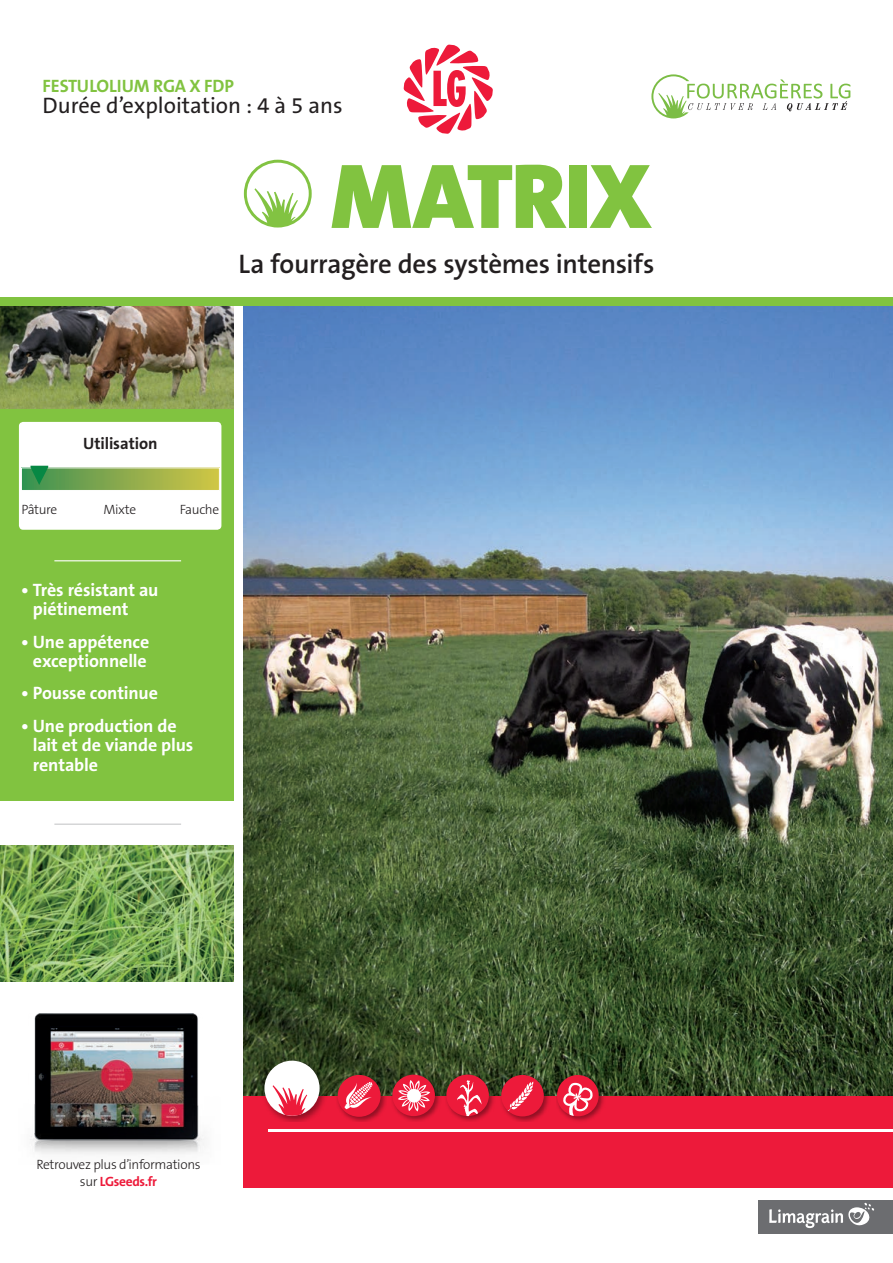
<style>
.page{position:relative;width:893px;height:1263px;background:#fff}
.page>*{position:absolute;margin:0;border:0;box-sizing:border-box;transform-origin:0 0}
.t1{font:900 93px "The Sans B W9";letter-spacing:-.015em;color:#81c340}
.t2{font:600 27px "The Sans B W6";letter-spacing:-.01em;color:#231f20}
.t3{font:22.5px "The Sans B W5 Plain";color:#231f20}
.t4{font:700 18px/19.5px "The Sans B W7";letter-spacing:-.005em;color:#fff}
.t5{font:700 18px "The Sans B W7";letter-spacing:-.005em;color:#81c340}
.t6{font:700 16.5px "The Sans B W7";letter-spacing:-.005em;color:#231f20}
.t7{font:300 13.5px "The Sans B W3";letter-spacing:-.025em;color:#231f20}
.t8{font:700 13.5px "The Sans B W7";letter-spacing:-.025em;color:#ed1a3a}
.s1{font-family:"The Sans B W3";font-weight:300;color:#231f20}
</style>
<div class="page">
<div style="left:0;top:302px;width:234px;height:499px;background:#81c340"></div>
<div style="left:19px;top:422px;width:202px;height:108px;background:#fff;border-radius:4px"></div>
<img style="left:244px;top:306px;width:649px;height:790px">
<div style="left:0;top:298px;width:893px;height:8px;background:#81c340"></div>
<svg style="left:244px;top:160px;width:68px;height:68px"></svg>
<hr style="left:54px;top:560px;width:127px;height:1px;background:#fff">
<svg style="left:21px;top:466px;width:199px;height:24px;background:#8eb15b"></svg>
<img style="left:0;top:845px;width:233px;height:136px">
<svg style="left:651px;top:74px;width:199px;height:44px"></svg>
<svg style="left:403px;top:44px;width:90px;height:90px"></svg>
<hr style="left:54px;top:824px;width:127px;height:1px;background:#c7c8ca">
<img style="left:30px;top:1014px;width:174px;height:140px">
<div style="left:243px;top:1096px;width:650px;height:92px;background:#ed1a3a"></div>
<hr style="left:268px;top:1129px;width:625px;height:3px;background:#fff">
<img style="left:336px;top:1072px;width:51px;height:50px">
<div style="left:338px;top:1075px;width:43px;height:42px;background:#ed1a3a;border-radius:50%"></div>
<svg style="left:344px;top:1082px;width:29px;height:27px"></svg>
<img style="left:262px;top:1057px;width:66px;height:65px">
<div style="left:264px;top:1061px;width:56px;height:55px;background:#fff;border-radius:50%"></div>
<svg style="left:273px;top:1085px;width:34px;height:31px"></svg>
<img style="left:390px;top:1072px;width:51px;height:49px">
<div style="left:392px;top:1075px;width:43px;height:41px;background:#ed1a3a;border-radius:50%"></div>
<svg style="left:398px;top:1080px;width:32px;height:31px"></svg>
<img style="left:444px;top:1072px;width:51px;height:49px">
<div style="left:446px;top:1074px;width:43px;height:42px;background:#ed1a3a;border-radius:50%"></div>
<svg style="left:457px;top:1080px;width:25px;height:36px"></svg>
<img style="left:499px;top:1072px;width:51px;height:50px">
<svg style="left:501px;top:1075px;width:43px;height:41px"></svg>
<div style="left:758px;top:1200px;width:135px;height:33px;background:#6c6d70"></div>
<svg style="left:769px;top:1203px;width:105px;height:26px"></svg>
<img style="left:557px;top:1072px;width:50px;height:49px">
<div style="left:557px;top:1075px;width:42px;height:41px;background:#ed1a3a;border-radius:50%"></div>
<svg style="left:563px;top:1083px;width:30px;height:33px"></svg>
<img style="left:0;top:306px;width:234px;height:103px">
<p class="t5" style="left:43px;top:74px;width:193px">Festulolium RGA x FdP</p>
<p class="t3" style="left:43px;top:91px;width:302px">Durée d’exploitation : 4 à 5 ans</p>
<h1 class="t1" style="left:331px;top:137px;width:323px">MATRIX</h1>
<h2 class="t2" style="left:239px;top:247px;width:417px">La fourragère des systèmes intensifs</h2>
<p class="t6" style="left:83px;top:433px;width:76px">Utilisation</p>
<p class="t7" style="left:21px;top:501px;width:37px">Pâture</p>
<p class="t7" style="left:103px;top:501px;width:34px">Mixte</p>
<p class="t7" style="left:180px;top:501px;width:41px">Fauche</p>
<p class="t4" style="left:33px;top:580px;width:127px;text-indent:-12px">• Très résistant au piétinement</p>
<p class="t4" style="left:21px;top:632px;width:130px;text-align:center">• Une appétence exceptionnelle</p>
<p class="t4" style="left:21px;top:684px;width:138px">• Pousse continue</p>
<p class="t4" style="left:33px;top:716px;width:162px;text-indent:-12px">• Une production de lait et de viande plus rentable</p>
<p class="t7" style="left:36px;top:1156px;width:166px">Retrouvez plus d’informations</p>
<p class="t8" style="left:80px;top:1172px;width:79px"><span class="s1">sur</span> LGseeds.fr</p>
</div>
